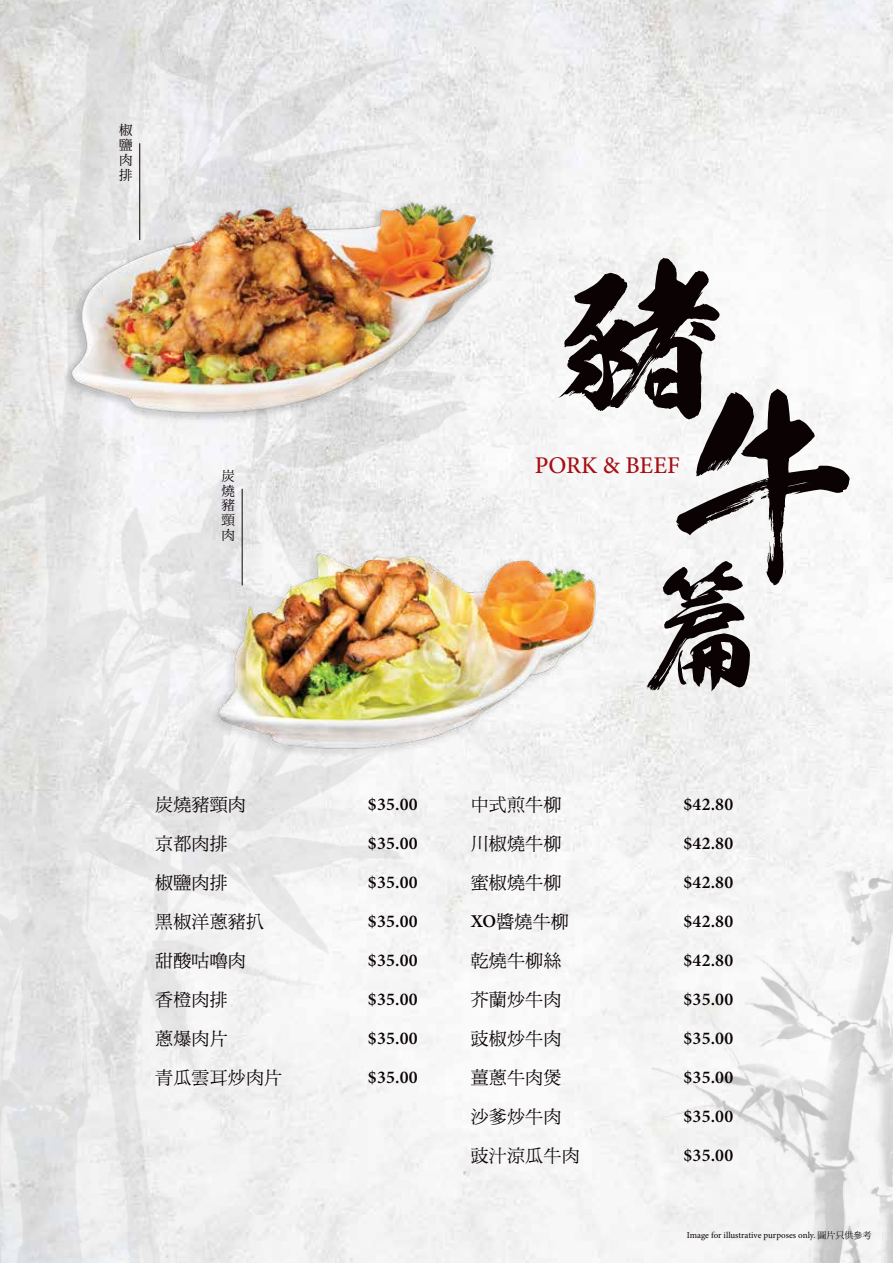
<style>
.page{position:relative;width:893px;height:1263px;background:#fff}
.page>*{position:absolute;margin:0;border:0;box-sizing:border-box;transform-origin:0 0}
.t1{font:210px "Ksw Hannyaotamesi";color:#0a0203}
.t2{font:162px "Kso Goryu New";color:#0a0203}
.t3{font:130.5px "Kso Goryu New";color:#0a0203}
.t4{font:500 24px "Minion Pro";color:#a70e13}
.t5{font:600 18px "Minion Pro";letter-spacing:.01em;color:#0a0203}
.t6{font:18px "DF Ming Md HK BF";letter-spacing:.01em;color:#0a0203}
.t7{font:13.5px/14.9px "DF Ming Md HK BF";color:#0a0203;text-align:justify}
.t8{font:9px "Minion Pro";letter-spacing:-.005em;color:#0a0203}
.s1{font-family:"Minion Pro";font-weight:600}
.s2{font-family:"DF Ming Md HK BF"}
</style>
<div class="page">
<img style="left:543px;top:0;width:350px;height:1263px">
<img style="left:0;top:0;width:543px;height:1263px">
<img style="left:652px;top:868px;width:241px;height:395px">
<img style="left:52px;top:169px;width:454px;height:265px">
<hr style="left:139px;top:143px;width:1px;height:97px;background:#0a0203">
<img style="left:155px;top:480px;width:474px;height:303px">
<p class="t7" style="left:119px;top:123px;width:15px">椒鹽肉排</p>
<p class="t7" style="left:222px;top:468px;width:15px">炭燒豬頸肉</p>
<p class="t6" style="left:155px;top:795px;width:92px">炭燒豬頸肉</p>
<p class="t5" style="left:368px;top:792px;width:51px">$35.00</p>
<p class="t6" style="left:155px;top:835px;width:74px">京都肉排</p>
<p class="t5" style="left:368px;top:831px;width:51px">$35.00</p>
<p class="t6" style="left:155px;top:874px;width:74px">椒鹽肉排</p>
<p class="t5" style="left:368px;top:870px;width:51px">$35.00</p>
<p class="t6" style="left:155px;top:913px;width:110px">黑椒洋蔥豬扒</p>
<p class="t5" style="left:368px;top:909px;width:51px">$35.00</p>
<p class="t6" style="left:155px;top:952px;width:92px">甜酸咕嚕肉</p>
<p class="t5" style="left:368px;top:948px;width:51px">$35.00</p>
<p class="t6" style="left:155px;top:991px;width:74px">香橙肉排</p>
<p class="t5" style="left:368px;top:987px;width:51px">$35.00</p>
<p class="t6" style="left:155px;top:1030px;width:74px">蔥爆肉片</p>
<p class="t5" style="left:368px;top:1026px;width:51px">$35.00</p>
<p class="t6" style="left:155px;top:1069px;width:129px">青瓜雲耳炒肉片</p>
<p class="t5" style="left:368px;top:1065px;width:51px">$35.00</p>
<h2 class="t2" style="left:558px;top:247px;width:163px">豬</h2>
<h1 class="t1" style="left:664px;top:366px;width:212px">牛</h1>
<h3 class="t4" style="left:535px;top:450px;width:147px">PORK &amp; BEEF</h3>
<h3 class="t3" style="left:640px;top:551px;width:132px">篇</h3>
<p class="t6" style="left:471px;top:795px;width:92px">中式煎牛柳</p>
<p class="t5" style="left:684px;top:792px;width:51px">$42.80</p>
<p class="t6" style="left:471px;top:835px;width:92px">川椒燒牛柳</p>
<p class="t5" style="left:684px;top:831px;width:51px">$42.80</p>
<p class="t6" style="left:471px;top:874px;width:92px">蜜椒燒牛柳</p>
<p class="t5" style="left:684px;top:870px;width:51px">$42.80</p>
<p class="t6" style="left:471px;top:913px;width:100px"><span class="s1">XO</span>醬燒牛柳</p>
<p class="t5" style="left:684px;top:909px;width:51px">$42.80</p>
<p class="t6" style="left:471px;top:952px;width:92px">乾燒牛柳絲</p>
<p class="t5" style="left:684px;top:948px;width:51px">$42.80</p>
<p class="t6" style="left:471px;top:991px;width:92px">芥蘭炒牛肉</p>
<p class="t5" style="left:684px;top:987px;width:51px">$35.00</p>
<p class="t6" style="left:471px;top:1030px;width:92px">豉椒炒牛肉</p>
<p class="t5" style="left:684px;top:1026px;width:51px">$35.00</p>
<p class="t6" style="left:471px;top:1069px;width:92px">薑蔥牛肉煲</p>
<p class="t5" style="left:684px;top:1065px;width:51px">$35.00</p>
<p class="t6" style="left:471px;top:1108px;width:92px">沙爹炒牛肉</p>
<p class="t5" style="left:684px;top:1104px;width:51px">$35.00</p>
<p class="t6" style="left:471px;top:1147px;width:110px">豉汁涼瓜牛肉</p>
<p class="t5" style="left:684px;top:1143px;width:51px">$35.00</p>
<p class="t8" style="left:687px;top:1229px;width:186px">Image for illustrative purposes only. <span class="s2">圖片只供參考</span></p>
</div>
